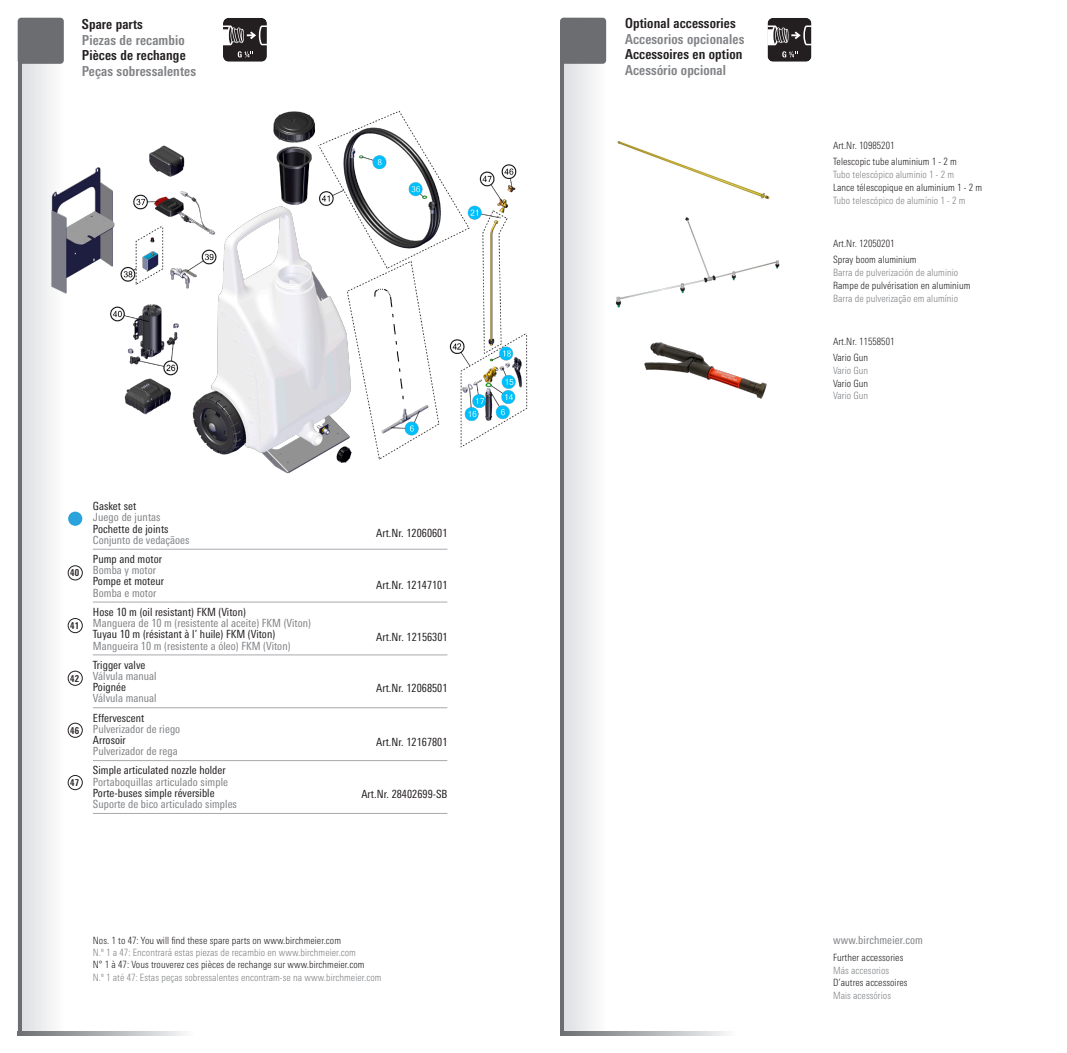
<style>
.page{position:relative;width:1067px;height:1053px;background:#fff}
.page>*{position:absolute;margin:0;border:0;box-sizing:border-box;transform-origin:0 0}
.t1{font:700 condensed 13.75px "Univers Next Pro";letter-spacing:.01em;color:#808285}
.t2{font:700 condensed 13.75px "Univers Next Pro";letter-spacing:.01em;color:#231f20}
.t3{font:condensed 11.25px "Univers Next Pro";letter-spacing:.005em;color:#231f20}
.t4{font:condensed 11.25px "Univers Next Pro";letter-spacing:.005em;color:#808285}
.t5{font:300 condensed 10px "Univers Next Pro";letter-spacing:.005em;color:#231f20}
.t6{font:300 condensed 10px "Univers Next Pro";letter-spacing:.005em;color:#808285}
.t7{font:700 condensed 9.38px "Univers Next Pro";color:#231f20}
</style>
<div class="page">
<svg style="left:223px;top:18px;width:44px;height:44px;background:#4c4849"></svg>
<svg style="left:767px;top:18px;width:45px;height:44px;background:#504d4e"></svg>
<svg style="left:18px;top:18px;width:46px;height:1013px"></svg>
<hr style="left:18px;top:62px;width:3px;height:969px;background:#6c6d70">
<div style="left:18px;top:18px;width:46px;height:46px;background:#6c6d70;border-radius:4px"></div>
<svg style="left:18px;top:1031px;width:166px;height:4px"></svg>
<svg style="left:560px;top:18px;width:46px;height:1013px"></svg>
<hr style="left:560px;top:62px;width:3px;height:969px;background:#6c6d70">
<div style="left:560px;top:18px;width:46px;height:46px;background:#6c6d70;border-radius:4px"></div>
<svg style="left:560px;top:1031px;width:167px;height:4px"></svg>
<img style="left:644px;top:342px;width:123px;height:57px">
<img style="left:615px;top:217px;width:165px;height:91px">
<img style="left:617px;top:141px;width:153px;height:58px">
<div style="left:68px;top:618px;width:15px;height:15px;border:1px solid #231f20;border-radius:50%"></div>
<div style="left:68px;top:565px;width:15px;height:15px;border:1px solid #231f20;border-radius:50%"></div>
<div style="left:68px;top:670px;width:15px;height:15px;border:1px solid #231f20;border-radius:50%"></div>
<div style="left:68px;top:511px;width:14px;height:14px;background:#2aa2db;border-radius:50%"></div>
<div style="left:68px;top:722px;width:15px;height:15px;border:1px solid #231f20;border-radius:50%"></div>
<div style="left:68px;top:775px;width:15px;height:15px;border:1px solid #231f20;border-radius:50%"></div>
<img style="left:35px;top:103px;width:493px;height:386px">
<hr style="left:93px;top:548px;width:354px;height:1px;background:#a8a9ad">
<hr style="left:93px;top:601px;width:354px;height:1px;background:#a8a9ad">
<hr style="left:93px;top:654px;width:354px;height:1px;background:#a8a9ad">
<hr style="left:93px;top:707px;width:354px;height:1px;background:#a8a9ad">
<hr style="left:93px;top:760px;width:354px;height:1px;background:#a8a9ad">
<hr style="left:93px;top:813px;width:354px;height:1px;background:#a8a9ad">
<h1 class="t2" style="left:82px;top:16px;width:62px">Spare parts</h1>
<h1 class="t1" style="left:82px;top:32px;width:104px">Piezas de recambio</h1>
<h1 class="t2" style="left:82px;top:47px;width:105px">Pièces de rechange</h1>
<h1 class="t1" style="left:82px;top:63px;width:116px">Peças sobressalentes</h1>
<p class="t7" style="left:70px;top:567px;width:10px">40</p>
<p class="t7" style="left:70px;top:620px;width:10px">41</p>
<p class="t7" style="left:70px;top:672px;width:10px">42</p>
<p class="t7" style="left:70px;top:724px;width:10px">46</p>
<p class="t7" style="left:70px;top:777px;width:10px">47</p>
<p class="t3" style="left:93px;top:499px;width:45px">Gasket set</p>
<p class="t4" style="left:93px;top:511px;width:69px">Juego de juntas</p>
<p class="t3" style="left:93px;top:522px;width:77px">Pochette de joints</p>
<p class="t4" style="left:93px;top:533px;width:98px">Conjunto de vedaçãoes</p>
<p class="t3" style="left:93px;top:552px;width:71px">Pump and motor</p>
<p class="t4" style="left:93px;top:563px;width:65px">Bomba y motor</p>
<p class="t3" style="left:93px;top:575px;width:73px">Pompe et moteur</p>
<p class="t4" style="left:93px;top:586px;width:65px">Bomba e motor</p>
<p class="t3" style="left:93px;top:605px;width:154px">Hose 10 m (oil resistant) FKM (Viton)</p>
<p class="t4" style="left:93px;top:616px;width:220px">Manguera de 10 m (resistente al aceite) FKM (Viton)</p>
<p class="t3" style="left:93px;top:627px;width:184px">Tuyau 10 m (résistant à l’ huile) FKM (Viton)</p>
<p class="t4" style="left:93px;top:639px;width:199px">Mangueira 10 m (resistente a óleo) FKM (Viton)</p>
<p class="t3" style="left:93px;top:658px;width:54px">Trigger valve</p>
<p class="t4" style="left:93px;top:669px;width:65px">Válvula manual</p>
<p class="t3" style="left:93px;top:680px;width:35px">Poignée</p>
<p class="t4" style="left:93px;top:691px;width:65px">Válvula manual</p>
<p class="t3" style="left:93px;top:711px;width:53px">Effervescent</p>
<p class="t4" style="left:93px;top:722px;width:89px">Pulverizador de riego</p>
<p class="t3" style="left:93px;top:733px;width:34px">Arrosoir</p>
<p class="t4" style="left:93px;top:744px;width:86px">Pulverizador de rega</p>
<p class="t3" style="left:93px;top:763px;width:134px">Simple articulated nozzle holder</p>
<p class="t4" style="left:93px;top:775px;width:137px">Portaboquillas articulado simple</p>
<p class="t3" style="left:93px;top:786px;width:123px">Porte-buses simple réversible</p>
<p class="t4" style="left:93px;top:797px;width:146px">Suporte de bico articulado simples</p>
<p class="t3" style="left:376px;top:526px;width:73px">Art.Nr. 12060601</p>
<p class="t3" style="left:376px;top:578px;width:73px">Art.Nr. 12147101</p>
<p class="t3" style="left:376px;top:630px;width:73px">Art.Nr. 12156301</p>
<p class="t3" style="left:376px;top:681px;width:73px">Art.Nr. 12068501</p>
<p class="t3" style="left:376px;top:735px;width:73px">Art.Nr. 12167801</p>
<p class="t3" style="left:361px;top:787px;width:88px">Art.Nr. 28402699-SB</p>
<p class="t5" style="left:93px;top:934px;width:250px">Nos. 1 to 47: You will find these spare parts on www.birchmeier.com</p>
<p class="t6" style="left:93px;top:946px;width:265px">N.º 1 a 47: Encontrará estas piezas de recambio en www.birchmeier.com</p>
<p class="t5" style="left:93px;top:959px;width:273px">N° 1 à 47: Vous trouverez ces pièces de rechange sur www.birchmeier.com</p>
<p class="t6" style="left:93px;top:971px;width:290px">N.º 1 até 47: Estas peças sobressalentes encontram-se na www.birchmeier.com</p>
<h1 class="t2" style="left:625px;top:15px;width:112px">Optional accessories</h1>
<h1 class="t1" style="left:625px;top:31px;width:121px">Accesorios opcionales</h1>
<h1 class="t2" style="left:625px;top:46px;width:119px">Accessoires en option</h1>
<h1 class="t1" style="left:625px;top:62px;width:102px">Acessório opcional</h1>
<p class="t5" style="left:833px;top:140px;width:63px">Art.Nr. 10985201</p>
<p class="t5" style="left:833px;top:156px;width:125px">Telescopic tube aluminium 1 - 2 m</p>
<p class="t6" style="left:833px;top:169px;width:123px">Tubo telescópico aluminio 1 - 2 m</p>
<p class="t5" style="left:833px;top:182px;width:150px">Lance télescopique en aluminium 1 - 2 m</p>
<p class="t6" style="left:833px;top:195px;width:134px">Tubo telescópico de alumínio 1 - 2 m</p>
<p class="t5" style="left:833px;top:238px;width:63px">Art.Nr. 12050201</p>
<p class="t5" style="left:833px;top:254px;width:85px">Spray boom aluminium</p>
<p class="t6" style="left:833px;top:267px;width:127px">Barra de pulverización de aluminio</p>
<p class="t5" style="left:833px;top:280px;width:139px">Rampe de pulvérisation en aluminium</p>
<p class="t6" style="left:833px;top:292px;width:126px">Barra de pulverização em alumínio</p>
<p class="t5" style="left:833px;top:335px;width:63px">Art.Nr. 11558501</p>
<p class="t5" style="left:833px;top:352px;width:37px">Vario Gun</p>
<p class="t6" style="left:833px;top:364px;width:37px">Vario Gun</p>
<p class="t5" style="left:833px;top:377px;width:37px">Vario Gun</p>
<p class="t6" style="left:833px;top:390px;width:37px">Vario Gun</p>
<p class="t4" style="left:833px;top:933px;width:91px">www.birchmeier.com</p>
<p class="t5" style="left:833px;top:951px;width:72px">Further accessories</p>
<p class="t6" style="left:833px;top:964px;width:58px">Más accesorios</p>
<p class="t5" style="left:833px;top:977px;width:76px">D’autres accessoires</p>
<p class="t6" style="left:833px;top:989px;width:59px">Mais acessórios</p>
</div>
